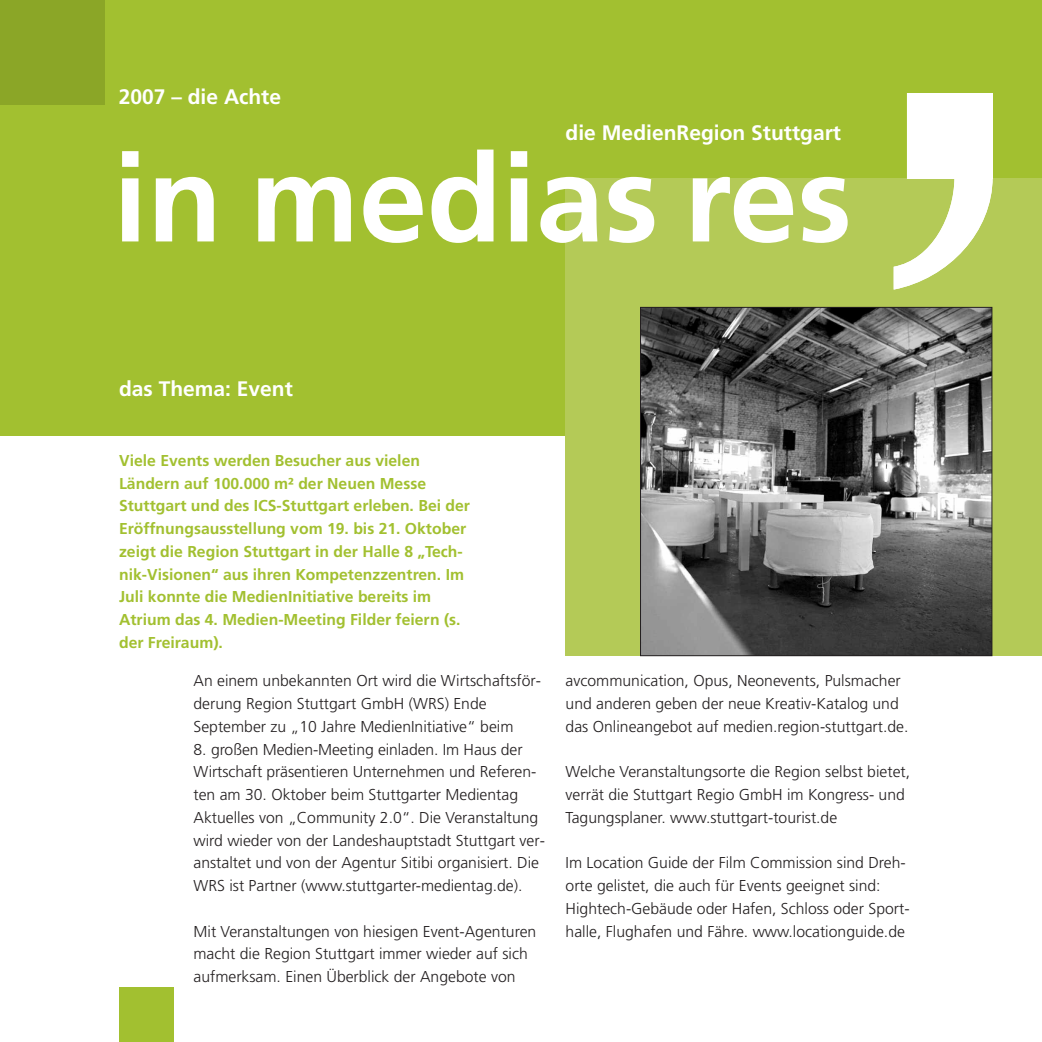
<style>
.page{position:relative;width:1042px;height:1042px;background:#fff}
.page>*{position:absolute;margin:0;border:0;box-sizing:border-box;transform-origin:0 0}
.t1{font:700 122.5px "Frutiger";color:#fff}
.t2{font:700 21px "Frutiger";color:#fff}
.t3{font:300 15.75px/22.8px "Frutiger";color:#231f20}
.t4{font:700 15.75px/22.8px "Frutiger";color:#a2c030}
</style>
<div class="page">
<div style="left:0;top:0;width:1042px;height:435px;background:#a2c030"></div>
<div style="left:566px;top:178px;width:476px;height:478px;background:#b4ca57"></div>
<img style="left:642px;top:309px;width:348px;height:345px">
<div style="left:640px;top:307px;width:352px;height:349px;border:1px solid #231f20"></div>
<div style="left:0;top:0;width:105px;height:105px;background:#8ba627"></div>
<div style="left:119px;top:987px;width:55px;height:55px;background:#a2c030"></div>
<svg style="left:893px;top:93px;width:99px;height:197px"></svg>
<h2 class="t2" style="left:119px;top:88px;width:164px">2007 – die Achte</h2>
<h2 class="t2" style="left:566px;top:124px;width:277px">die MedienRegion Stuttgart</h2>
<h1 class="t1" style="left:113px;top:150px;width:740px">in medias res</h1>
<h2 class="t2" style="left:119px;top:380px;width:175px">das Thema: Event</h2>
<p class="t4" style="left:119px;top:450px;width:352px">Viele Events werden Besucher aus vielen Ländern auf 100.000 m² der Neuen Messe Stuttgart und des ICS-Stuttgart erleben. Bei der Eröffnungsausstellung vom 19. bis 21. Oktober zeigt die Region Stuttgart in der Halle 8 „Tech&shy;nik-Visionen“ aus ihren Kompetenzzentren. Im Juli konnte die MedienInitiative bereits im Atrium das 4. Medien-Meeting Filder feiern (s. der Freiraum).</p>
<p class="t3" style="left:193px;top:671px;width:349px">An einem unbekannten Ort wird die Wirtschaftsför&shy;derung Region Stuttgart GmbH (WRS) Ende<br>September zu „10 Jahre MedienInitiative“ beim</p>
<p class="t3" style="left:193px;top:739px;width:353px">8. großen Medien-Meeting einladen. Im Haus der Wirtschaft präsentieren Unternehmen und Referen&shy;ten am 30. Oktober beim Stuttgarter Medientag Aktuelles von „Community 2.0“. Die Veranstaltung wird wieder von der Landeshauptstadt Stuttgart ver&shy;anstaltet und von der Agentur Sitibi organisiert. Die WRS ist Partner (www.stuttgarter-medientag.de).</p>
<p class="t3" style="left:193px;top:921px;width:344px">Mit Veranstaltungen von hiesigen Event-Agenturen macht die Region Stuttgart immer wieder auf sich aufmerksam. Einen Überblick der Angebote von</p>
<p class="t3" style="left:566px;top:671px;width:344px">avcommunication, Opus, Neonevents, Pulsmacher und anderen geben der neue Kreativ-Katalog und das Onlineangebot auf medien.region-stuttgart.de.</p>
<p class="t3" style="left:566px;top:762px;width:346px">Welche Veranstaltungsorte die Region selbst bietet, verrät die Stuttgart Regio GmbH im Kongress- und<br>Tagungsplaner. www.stuttgart-tourist.de</p>
<p class="t3" style="left:566px;top:853px;width:345px">Im Location Guide der Film Commission sind Dreh&shy;orte gelistet, die auch für Events geeignet sind:<br>Hightech-Gebäude oder Hafen, Schloss oder Sport&shy;halle, Flughafen und Fähre. www.locationguide.de</p>
</div>
